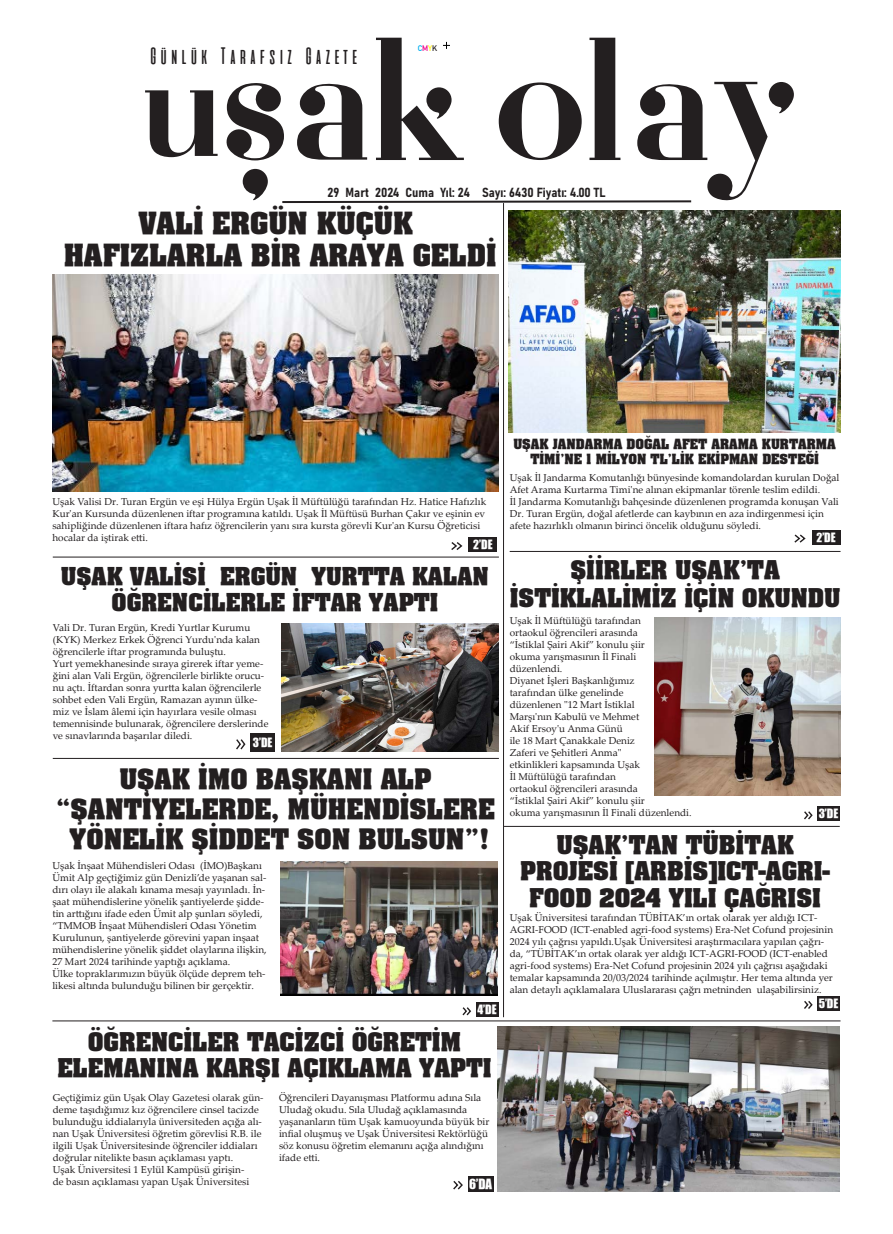
<style>
.page{position:relative;width:893px;height:1234px;background:#fff}
.page>*{position:absolute;margin:0;border:0;box-sizing:border-box;transform-origin:0 0}
.t1{font:700 26px "TR Aardvark";color:#231f20}
.t2{font:700 24px "TR Aardvark";color:#231f20}
.t3{font:23.7px "aliensandcows";color:#231f20}
.t4{font:700 22px/26.4px "TR Aardvark";color:#231f20;text-align:center}
.t5{font:700 21px "TR Aardvark";color:#231f20}
.t6{font:13px "Bahnschrift";color:#231f20}
.t7{font:13px "TR Impact";color:#fff}
.t8{font:700 12px/15px "TR Aardvark";color:#231f20;text-align:center}
.t9{font:11.8px "TR Impact";color:#fff}
.t10{font:10px/12px "Palatino Linotype";color:#231f20}
.t11{font:700 8px "DIN Alternate";color:#00aeef}
.s1{color:#ed028c}
.s2{color:#fff101}
.s3{color:#231f20}
</style>
<div class="page">
<svg style="left:145px;top:90px;width:73px;height:67px"></svg>
<div style="left:817px;top:995px;width:23px;height:15px;background:#231f20"></div>
<svg style="left:804px;top:1001px;width:9px;height:8px"></svg>
<div style="left:468px;top:537px;width:29px;height:15px;background:#231f20"></div>
<svg style="left:451px;top:542px;width:12px;height:8px"></svg>
<svg style="left:226px;top:38px;width:568px;height:165px"></svg>
<div style="left:250px;top:733px;width:25px;height:18px;background:#231f20"></div>
<svg style="left:236px;top:739px;width:10px;height:11px"></svg>
<div style="left:476px;top:1002px;width:22px;height:14px;background:#231f20"></div>
<svg style="left:462px;top:1007px;width:9px;height:9px"></svg>
<div style="left:468px;top:1175px;width:25px;height:16px;background:#231f20"></div>
<svg style="left:453px;top:1181px;width:10px;height:9px"></svg>
<hr style="left:510px;top:551px;width:330px;height:1px;background:#231f20">
<div style="left:817px;top:806px;width:23px;height:15px;background:#231f20"></div>
<svg style="left:804px;top:811px;width:9px;height:9px"></svg>
<div style="left:812px;top:529px;width:28px;height:15px;background:#231f20"></div>
<svg style="left:794px;top:534px;width:12px;height:9px"></svg>
<hr style="left:504px;top:825px;width:336px;height:1px;background:#231f20">
<hr style="left:53px;top:556px;width:446px;height:1px;background:#231f20">
<hr style="left:53px;top:757px;width:446px;height:1px;background:#231f20">
<hr style="left:52px;top:1020px;width:788px;height:1px;background:#231f20">
<img style="left:53px;top:274px;width:445px;height:217px">
<hr style="left:503px;top:203px;width:1px;height:813px;background:#231f20">
<img style="left:509px;top:211px;width:331px;height:221px">
<img style="left:282px;top:623px;width:216px;height:128px">
<img style="left:655px;top:617px;width:185px;height:178px">
<img style="left:281px;top:861px;width:216px;height:134px">
<img style="left:497px;top:1026px;width:343px;height:165px">
<p class="t3" style="left:148px;top:44px;width:213px">Günlük Tarafsız Gazete</p>
<p class="t11" style="left:418px;top:42px;width:21px">C<span class="s1">M</span><span class="s2">Y</span><span class="s3">K</span></p>
<p class="t6" style="left:328px;top:182px;width:280px">29 Mart 2024 Cuma Yıl: 24 Sayı: 6430 Fiyatı: 4.00 TL</p>
<p class="t1" style="left:138px;top:204px;width:276px">VALİ ERGÜN KÜÇÜK</p>
<p class="t1" style="left:64px;top:235px;width:434px">HAFIZLARLA BİR ARAYA GELDİ</p>
<p class="t10" style="left:52px;top:495px;width:435px">Uşak Valisi Dr. Turan Ergün ve eşi Hülya Ergün Uşak İl Müftülüğü tarafından Hz. Hatice Hafızlık Kur'an Kursunda düzenlenen iftar programına katıldı. Uşak İl Müftüsü Burhan Çakır ve eşinin ev sahipliğinde düzenlenen iftara hafız öğrencilerin yanı sıra kursta görevli Kur'an Kursu Öğreticisi hocalar da iştirak etti.</p>
<p class="t9" style="left:473px;top:535px;width:21px">2’DE</p>
<p class="t5" style="left:61px;top:561px;width:430px">UŞAK VALİSİ ERGÜN YURTTA KALAN</p>
<p class="t5" style="left:112px;top:587px;width:328px">ÖĞRENCİLERLE İFTAR YAPTI</p>
<p class="t10" style="left:53px;top:620px;width:209px">Vali Dr. Turan Ergün, Kredi Yurtlar Kurumu (KYK) Merkez Erkek Öğrenci Yurdu'nda kalan öğrencilerle iftar programında buluştu.</p>
<p class="t10" style="left:53px;top:656px;width:217px">Yurt yemekhanesinde sıraya girerek iftar yeme&shy;ğini alan Vali Ergün, öğrencilerle birlikte orucu&shy;nu açtı. İftardan sonra yurtta kalan öğrencilerle sohbet eden Vali Ergün, Ramazan ayının ülke&shy;miz ve İslam âlemi için hayırlara vesile olması temennisinde bulunarak, öğrencilere derslerinde ve sınavlarında başarılar diledi.</p>
<p class="t9" style="left:253px;top:733px;width:21px">3’DE</p>
<p class="t2" style="left:119px;top:761px;width:314px">UŞAK İMO BAŞKANI ALP</p>
<p class="t2" style="left:56px;top:791px;width:440px">“ŞANTİYELERDE, MÜHENDİSLERE</p>
<p class="t2" style="left:70px;top:821px;width:421px">YÖNELİK ŞİDDET SON BULSUN”!</p>
<p class="t10" style="left:52px;top:859px;width:216px">Uşak İnşaat Mühendisleri Odası (İMO)Başkanı Ümit Alp geçtiğimiz gün Denizli’de yaşanan sal&shy;dırı olayı ile alakalı kınama mesajı yayınladı. İn&shy;şaat mühendislerine yönelik şantiyelerde şidde&shy;tin arttığını ifade eden Ümit alp şunları söyledi, “TMMOB İnşaat Mühendisleri Odası Yönetim Kurulunun, şantiyelerde görevini yapan inşaat mühendislerine yönelik şiddet olaylarına ilişkin, 27 Mart 2024 tarihinde yaptığı açıklama.</p>
<p class="t10" style="left:52px;top:967px;width:215px">Ülke topraklarımızın büyük ölçüde deprem teh&shy;likesi altında bulunduğu bilinen bir gerçektir.</p>
<p class="t9" style="left:477px;top:1000px;width:21px">4’DE</p>
<p class="t4" style="left:88px;top:1027px;width:375px">ÖĞRENCİLER TACİZCİ ÖĞRETİM</p>
<p class="t4" style="left:57px;top:1053px;width:436px">ELEMANINA KARŞI AÇIKLAMA YAPTI</p>
<p class="t10" style="left:53px;top:1090px;width:212px">Geçtiğimiz gün Uşak Olay Gazetesi olarak gün&shy;deme taşıdığımız kız öğrencilere cinsel tacizde bulunduğu iddialarıyla üniversiteden açığa alı&shy;nan Uşak Üniversitesi öğretim görevlisi R.B. ile ilgili Uşak Üniversitesinde öğrenciler iddiaları doğrular nitelikte basın açıklaması yaptı.</p>
<p class="t10" style="left:53px;top:1162px;width:198px">Uşak Üniversitesi 1 Eylül Kampüsü girişin&shy;de basın açıklaması yapan Uşak Üniversitesi</p>
<p class="t10" style="left:279px;top:1090px;width:212px">Öğrencileri Dayanışması Platformu adına Sıla Uludağ okudu. Sıla Uludağ açıklamasında yaşananların tüm Uşak kamuoyunda büyük bir infial oluşmuş ve Uşak Üniversitesi Rektörlüğü söz konusu öğretim elemanını açığa alındığını ifade etti.</p>
<p class="t7" style="left:469px;top:1173px;width:24px">6’DA</p>
<p class="t8" style="left:513px;top:436px;width:324px">UŞAK JANDARMA DOĞAL AFET ARAMA KURTARMA<br>TİMİ'NE 1 MİLYON TL’LİK EKİPMAN DESTEĞİ</p>
<p class="t10" style="left:510px;top:471px;width:331px">Uşak İl Jandarma Komutanlığı bünyesinde komandolardan kurulan Doğal<br>Afet Arama Kurtarma Timi'ne alınan ekipmanlar törenle teslim edildi.</p>
<p class="t10" style="left:510px;top:495px;width:331px">İl Jandarma Komutanlığı bahçesinde düzenlenen programda konuşan Vali<br>Dr. Turan Ergün, doğal afetlerde can kaybının en aza indirgenmesi için afete hazırlıklı olmanın birinci öncelik olduğunu söyledi.</p>
<p class="t9" style="left:816px;top:528px;width:21px">2’DE</p>
<p class="t4" style="left:570px;top:556px;width:211px">ŞİİRLER UŞAK’TA</p>
<p class="t4" style="left:510px;top:584px;width:332px">İSTİKLALİMİZ İÇİN OKUNDU</p>
<p class="t10" style="left:510px;top:614px;width:137px">Uşak İl Müftülüğü tarafından ortaokul öğrencileri arasında “İstiklal Şairi Akif” konulu şiir okuma yarışmasının İl Finali düzenlendi.</p>
<p class="t10" style="left:510px;top:674px;width:183px">Diyanet İşleri Başkanlığımız<br>tarafından ülke genelinde<br>düzenlenen "12 Mart İstiklal<br>Marşı'nın Kabulü ve Mehmet<br>Akif Ersoy'u Anma Günü<br>ile 18 Mart Çanakkale Deniz<br>Zaferi ve Şehitleri Anma"<br>etkinlikleri kapsamında Uşak<br>İl Müftülüğü tarafından<br>ortaokul öğrencileri arasında<br>“İstiklal Şairi Akif” konulu şiir<br>okuma yarışmasının İl Finali düzenlendi.</p>
<p class="t9" style="left:819px;top:804px;width:21px">3’DE</p>
<p class="t4" style="left:556px;top:830px;width:239px">UŞAK’TAN TÜBİTAK</p>
<p class="t4" style="left:520px;top:857px;width:311px">PROJESİ [ARBİS]ICT-AGRI-<br>FOOD 2024 YILI ÇAĞRISI</p>
<p class="t10" style="left:510px;top:910px;width:325px">Uşak Üniversitesi tarafından TÜBİTAK’ın ortak olarak yer aldığı ICT-AGRI-FOOD (ICT-enabled agri-food systems) Era-Net Cofund projesinin 2024 yılı çağrısı yapıldı.Uşak Üniversitesi araştırmacılara yapılan çağrı&shy;da, “TÜBİTAK’ın ortak olarak yer aldığı ICT-AGRI-FOOD (ICT-enabled agri-food systems) Era-Net Cofund projesinin 2024 yılı çağrısı aşağıdaki temalar kapsamında 20/03/2024 tarihinde açılmıştır. Her tema altında yer alan detaylı açıklamalara Uluslararası çağrı metninden ulaşabilirsiniz.</p>
<p class="t9" style="left:819px;top:993px;width:21px">5’DE</p>
</div>
